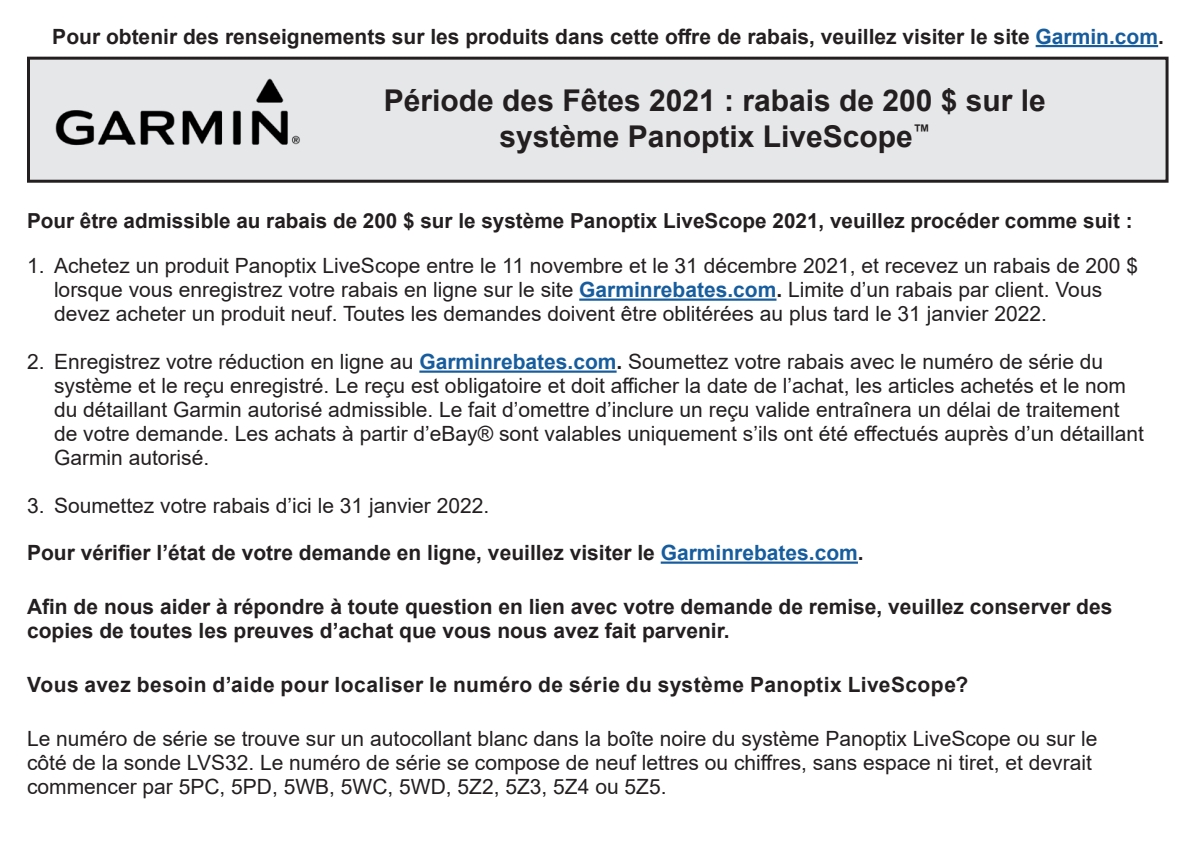
<style>
.page{position:relative;width:1188px;height:864px;background:#fff}
.page>*{position:absolute;margin:0;border:0;box-sizing:border-box;transform-origin:0 0}
.t1{font:700 30px/36px "Arial";color:#231f20;text-align:center}
.t2{font:21px/24px "Arial";color:#231f20}
.t3{font:700 21px/24px "Arial";color:#231f20}
.t4{font:700 21px "Arial";letter-spacing:.02em;color:#231f20}
.t5{font:700 20.7px "Arial";color:#231f20}
.s1{color:#175d9e}
.s2{font-weight:700;color:#175d9e}
.s3{font-weight:700}
</style>
<div class="page">
<div style="left:28px;top:58px;width:1139px;height:123px;background:#e6e7e9"></div>
<div style="left:27px;top:57px;width:1142px;height:126px;border:3px solid #231f20"></div>
<img style="left:55px;top:78px;width:245px;height:68px">
<hr style="left:579px;top:299px;width:198px;height:2px;background:#175d9e">
<hr style="left:419px;top:371px;width:198px;height:2px;background:#175d9e">
<hr style="left:661px;top:562px;width:197px;height:2px;background:#175d9e">
<hr style="left:1036px;top:45px;width:122px;height:2px;background:#175d9e">
<p class="t3" style="left:52px;top:25px;width:1113px">Pour obtenir des renseignements sur les produits dans cette offre de rabais, veuillez visiter le site <span class="s1">Garmin.com</span>.</p>
<p class="t1" style="left:384px;top:83px;width:664px">Période des Fêtes 2021 : rabais de 200 $ sur le système Panoptix LiveScope<sup>™</sup></p>
<p class="t5" style="left:27px;top:206px;width:1107px">Pour être admissible au rabais de 200 $ sur le système Panoptix LiveScope 2021, veuillez procéder comme suit :</p>
<p class="t2" style="left:54px;top:254px;width:1086px;text-indent:-27px">1. Achetez un produit Panoptix LiveScope entre le 11 novembre et le 31 décembre 2021, et recevez un rabais de 200 $ lorsque vous enregistrez votre rabais en ligne sur le site <span class="s2">Garminrebates.com</span><span class="s3">.</span> Limite d’un rabais par client. Vous devez acheter un produit neuf. Toutes les demandes doivent être oblitérées au plus tard le 31 janvier 2022.</p>
<p class="t2" style="left:54px;top:350px;width:1092px;text-indent:-27px">2. Enregistrez votre réduction en ligne au <span class="s2">Garminrebates.com</span><span class="s3">.</span> Soumettez votre rabais avec le numéro de série du système et le reçu enregistré. Le reçu est obligatoire et doit afficher la date de l’achat, les articles achetés et le nom du détaillant Garmin autorisé admissible. Le fait d’omettre d’inclure un reçu valide entraînera un délai de traitement de votre demande. Les achats à partir d’eBay® sont valables uniquement s’ils ont été effectués auprès d’un détaillant Garmin autorisé.</p>
<p class="t2" style="left:27px;top:494px;width:464px">3. Soumettez votre rabais d’ici le 31 janvier 2022.</p>
<p class="t3" style="left:27px;top:541px;width:838px">Pour vérifier l’état de votre demande en ligne, veuillez visiter le <span class="s1">Garminrebates.com</span>.</p>
<p class="t3" style="left:27px;top:595px;width:1087px">Afin de nous aider à répondre à toute question en lien avec votre demande de remise, veuillez conserver des copies de toutes les preuves d’achat que vous nous avez fait parvenir.</p>
<p class="t4" style="left:27px;top:670px;width:943px">Vous avez besoin d’aide pour localiser le numéro de série du système Panoptix LiveScope?</p>
<p class="t2" style="left:27px;top:727px;width:1072px">Le numéro de série se trouve sur un autocollant blanc dans la boîte noire du système Panoptix LiveScope ou sur le côté de la sonde LVS32. Le numéro de série se compose de neuf lettres ou chiffres, sans espace ni tiret, et devrait commencer par 5PC, 5PD, 5WB, 5WC, 5WD, 5Z2, 5Z3, 5Z4 ou 5Z5.</p>
</div>
